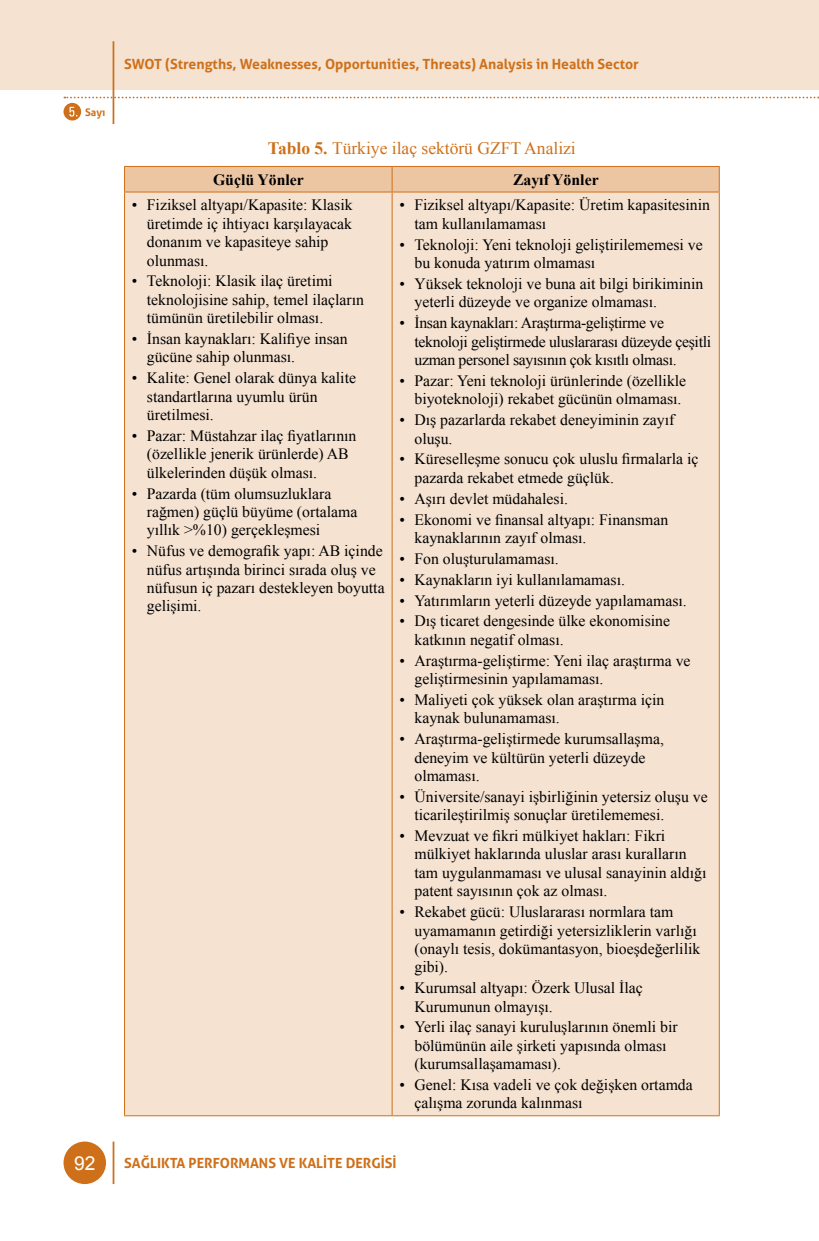
<style>
.page{position:relative;width:819px;height:1241px;background:#fff}
.page>*{position:absolute;margin:0;border:0;box-sizing:border-box;transform-origin:0 0}
.t1{font:19.25px "Arial";color:#fff}
.t2{font:17.5px "Times New Roman";color:#ce7019}
.t3{font:15.75px/18.4px "Times New Roman";color:#000}
.t4{font:15.75px/18.4px "Times New Roman";letter-spacing:-.02em;color:#000}
.t5{font:700 15.75px "Times New Roman";color:#000}
.t6{font:700 14px "Aller";color:#ce7019}
.t7{font:700 10.5px "Aller";color:#ce7019}
.s1{font-weight:700}
</style>
<div class="page">
<div style="left:0;top:0;width:819px;height:89px;background:#f5e2d1"></div>
<svg style="left:64px;top:97px;width:755px;height:1px"></svg>
<hr style="left:113px;top:41px;width:1px;height:83px;background:#ce7019">
<div style="left:63px;top:1141px;width:43px;height:42px;background:#ce7019;border-radius:50%"></div>
<hr style="left:113px;top:1141px;width:1px;height:42px;background:#ce7019">
<div style="left:63px;top:103px;width:18px;height:17px;background:#ce7019;border-radius:50%"></div>
<svg style="left:69px;top:107px;width:8px;height:10px"></svg>
<div style="left:125px;top:192px;width:593px;height:923px;background:#f5e2d1"></div>
<hr style="left:391px;top:192px;width:1px;height:923px;background:#ce7019">
<hr style="left:124px;top:192px;width:1px;height:923px;background:#ce7019">
<hr style="left:718px;top:192px;width:1px;height:923px;background:#ce7019">
<div style="left:124px;top:166px;width:595px;height:25px;background:#ecc6a3"></div>
<hr style="left:124px;top:191px;width:268px;height:1px;background:#ce7019">
<hr style="left:392px;top:191px;width:327px;height:1px;background:#ce7019">
<hr style="left:124px;top:1115px;width:268px;height:1px;background:#ce7019">
<hr style="left:392px;top:1115px;width:327px;height:1px;background:#ce7019">
<p class="t7" style="left:85px;top:105px;width:22px">Sayı</p>
<p class="t6" style="left:124px;top:55px;width:516px">SWOT (Strengths, Weaknesses, Opportunities, Threats) Analysis in Health Sector</p>
<p class="t2" style="left:268px;top:136px;width:309px"><span class="s1">Tablo 5.</span> Türkiye ilaç sektörü GZFT Analizi</p>
<p class="t5" style="left:213px;top:168px;width:92px">Güçlü Yönler</p>
<p class="t5" style="left:513px;top:168px;width:87px">Zayıf Yönler</p>
<p class="t3" style="left:147px;top:196px;width:207px;text-indent:-15px">• Fiziksel altyapı/Kapasite: Klasik üretimde iç ihtiyacı karşılayacak donanım ve kapasiteye sahip olunması.</p>
<p class="t3" style="left:147px;top:272px;width:218px;text-indent:-15px">• Teknoloji: Klasik ilaç üretimi teknolojisine sahip, temel ilaçların tümünün üretilebilir olması.</p>
<p class="t3" style="left:147px;top:329px;width:202px;text-indent:-15px">• İnsan kaynakları: Kalifiye insan gücüne sahip olunması.</p>
<p class="t3" style="left:147px;top:368px;width:211px;text-indent:-15px">• Kalite: Genel olarak dünya kalite standartlarına uyumlu ürün üretilmesi.</p>
<p class="t3" style="left:147px;top:426px;width:211px;text-indent:-15px">• Pazar: Müstahzar ilaç fiyatlarının (özellikle jenerik ürünlerde) AB ülkelerinden düşük olması.</p>
<p class="t3" style="left:147px;top:484px;width:212px;text-indent:-15px">• Pazarda (tüm olumsuzluklara rağmen) güçlü büyüme (ortalama yıllık &gt;%10) gerçekleşmesi</p>
<p class="t3" style="left:147px;top:541px;width:239px;text-indent:-15px">• Nüfus ve demografik yapı: AB içinde nüfus artışında birinci sırada oluş ve nüfusun iç pazarı destekleyen boyutta gelişimi.</p>
<p class="t3" style="left:414px;top:196px;width:297px;text-indent:-15px">• Fiziksel altyapı/Kapasite: Üretim kapasitesinin tam kullanılamaması</p>
<p class="t3" style="left:414px;top:235px;width:290px;text-indent:-15px">• Teknoloji: Yeni teknoloji geliştirilememesi ve bu konuda yatırım olmaması</p>
<p class="t3" style="left:414px;top:274px;width:290px;text-indent:-15px">• Yüksek teknoloji ve buna ait bilgi birikiminin yeterli düzeyde ve organize olmaması.</p>
<p class="t4" style="left:414px;top:313px;width:298px;text-indent:-15px">• İnsan kaynakları: Araştırma-geliştirme ve teknoloji geliştirmede uluslararası düzeyde çeşitli uzman personel sayısının çok kısıtlı olması.</p>
<p class="t3" style="left:414px;top:371px;width:273px;text-indent:-15px">• Pazar: Yeni teknoloji ürünlerinde (özellikle biyoteknoloji) rekabet gücünün olmaması.</p>
<p class="t3" style="left:414px;top:410px;width:261px;text-indent:-15px">• Dış pazarlarda rekabet deneyiminin zayıf oluşu.</p>
<p class="t3" style="left:414px;top:449px;width:285px;text-indent:-15px">• Küreselleşme sonucu çok uluslu firmalarla iç pazarda rekabet etmede güçlük.</p>
<p class="t3" style="left:399px;top:489px;width:170px">• Aşırı devlet müdahalesi.</p>
<p class="t3" style="left:414px;top:509px;width:255px;text-indent:-15px">• Ekonomi ve finansal altyapı: Finansman kaynaklarının zayıf olması.</p>
<p class="t3" style="left:399px;top:549px;width:161px">• Fon oluşturulamaması.</p>
<p class="t3" style="left:399px;top:570px;width:227px">• Kaynakların iyi kullanılamaması.</p>
<p class="t3" style="left:399px;top:590px;width:289px">• Yatırımların yeterli düzeyde yapılamaması.</p>
<p class="t3" style="left:414px;top:611px;width:257px;text-indent:-15px">• Dış ticaret dengesinde ülke ekonomisine katkının negatif olması.</p>
<p class="t3" style="left:414px;top:651px;width:278px;text-indent:-15px">• Araştırma-geliştirme: Yeni ilaç araştırma ve geliştirmesinin yapılamaması.</p>
<p class="t3" style="left:414px;top:690px;width:251px;text-indent:-15px">• Maliyeti çok yüksek olan araştırma için kaynak bulunamaması.</p>
<p class="t3" style="left:414px;top:729px;width:251px;text-indent:-15px">• Araştırma-geliştirmede kurumsallaşma, deneyim ve kültürün yeterli düzeyde olmaması.</p>
<p class="t3" style="left:414px;top:787px;width:295px;text-indent:-15px">• Üniversite/sanayi işbirliğinin yetersiz oluşu ve ticarileştirilmiş sonuçlar üretilememesi.</p>
<p class="t3" style="left:414px;top:826px;width:293px;text-indent:-15px">• Mevzuat ve fikri mülkiyet hakları: Fikri mülkiyet haklarında uluslar arası kuralların tam uygulanmaması ve ulusal sanayinin aldığı patent sayısının çok az olması.</p>
<p class="t3" style="left:414px;top:902px;width:287px;text-indent:-15px">• Rekabet gücü: Uluslararası normlara tam uyamamanın getirdiği yetersizliklerin varlığı (onaylı tesis, dokümantasyon, bioeşdeğerlilik gibi).</p>
<p class="t3" style="left:414px;top:978px;width:230px;text-indent:-15px">• Kurumsal altyapı: Özerk Ulusal İlaç<br>Kurumunun olmayışı.</p>
<p class="t3" style="left:414px;top:1017px;width:265px;text-indent:-15px">• Yerli ilaç sanayi kuruluşlarının önemli bir bölümünün aile şirketi yapısında olması (kurumsallaşamaması).</p>
<p class="t3" style="left:414px;top:1075px;width:280px;text-indent:-15px">• Genel: Kısa vadeli ve çok değişken ortamda çalışma zorunda kalınması</p>
<p class="t1" style="left:74px;top:1150px;width:23px">92</p>
<p class="t6" style="left:124px;top:1154px;width:274px">SAĞLIKTA PERFORMANS VE KALİTE DERGİSİ</p>
</div>
